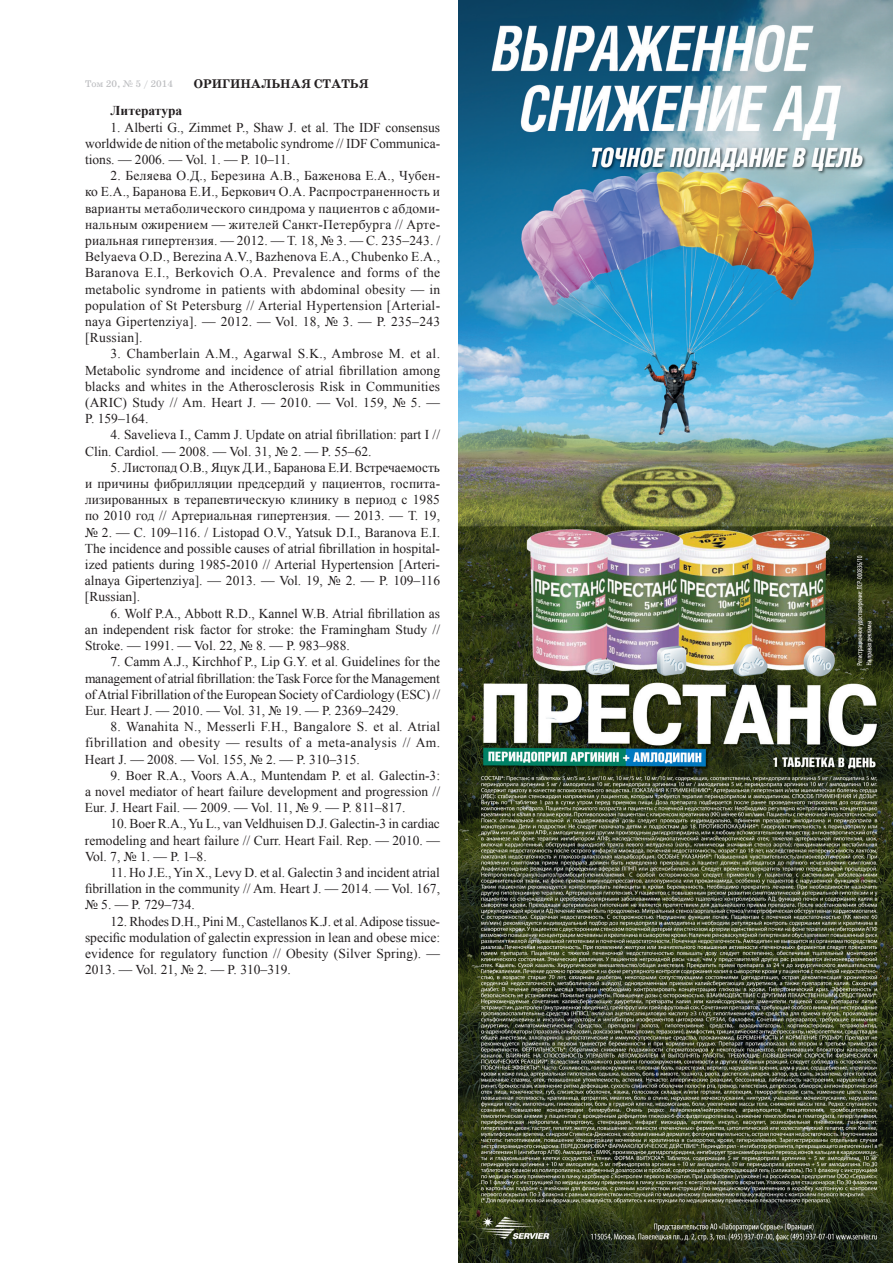
<style>
.page{position:relative;width:893px;height:1263px;background:#fff}
.page>*{position:absolute;margin:0;border:0;box-sizing:border-box;transform-origin:0 0}
.t1{font:13.5px/16.2px "Times New Roman";color:#231f20;text-align:justify}
.t2{font:700 13.5px "Times New Roman";color:#231f20}
.t3{font:700 12.75px "School Book C";color:#231f20}
.t4{font:9.75px "School Book C";color:#bcbdc0}
</style>
<div class="page">
<img style="left:458px;top:0;width:435px;height:1263px">
<p class="t4" style="left:85px;top:78px;width:90px">Том 20, № 5 / 2014</p>
<p class="t3" style="left:194px;top:76px;width:176px">ОРИГИНАЛЬНАЯ СТАТЬЯ</p>
<p class="t2" style="left:111px;top:102px;width:73px">Литература</p>
<p class="t1" style="left:85px;top:119px;width:357px;text-indent:26px">1. Alberti G., Zimmet P., Shaw J. et al. The IDF consensus worldwide de nition of the metabolic syndrome // IDF Communica&shy;tions. — 2006. — Vol. 1. — P. 10–11.</p>
<p class="t1" style="left:85px;top:167px;width:357px;text-indent:26px">2. Беляева О.Д., Березина А.В., Баженова Е.А., Чубен&shy;ко Е.А., Баранова Е.И., Беркович О.А. Распространенность и варианты метаболического синдрома у пациентов с абдоми&shy;нальным ожирением — жителей Санкт-Петербурга // Арте&shy;риальная гипертензия. — 2012. — Т. 18, № 3. — С. 235–243. / Belyaeva O.D., Berezina A.V., Bazhenova E.A., Chubenko E.A., Baranova E.I., Berkovich O.A. Prevalence and forms of the metabolic syndrome in patients with abdominal obesity — in population of St Petersburg // Arterial Hypertension [Arterial&shy;naya Gipertenziya]. — 2012. — Vol. 18, № 3. — P. 235–243 [Russian].</p>
<p class="t1" style="left:85px;top:346px;width:357px;text-indent:26px">3. Chamberlain A.M., Agarwal S.K., Ambrose M. et al.<br>Metabolic syndrome and incidence of atrial fibrillation among blacks and whites in the Atherosclerosis Risk in Communities (ARIC) Study // Am. Heart J. — 2010. — Vol. 159, № 5. — P. 159–164.</p>
<p class="t1" style="left:85px;top:427px;width:357px;text-indent:26px">4. Savelieva I., Camm J. Update on atrial fibrillation: part I //<br>Clin. Cardiol. — 2008. — Vol. 31, № 2. — P. 55–62.</p>
<p class="t1" style="left:85px;top:459px;width:357px;text-indent:26px">5. Листопад О.В., Яцук Д.И., Баранова Е.И. Встречаемость и причины фибрилляции предсердий у пациентов, госпита&shy;лизированных в терапевтическую клинику в период с 1985 по 2010 год // Артериальная гипертензия. — 2013. — Т. 19, № 2. — С. 109–116. / Listopad O.V., Yatsuk D.I., Baranova E.I.<br>The incidence and possible causes of atrial fibrillation in hospital&shy;ized patients during 1985-2010 // Arterial Hypertension [Arteri&shy;alnaya Gipertenziya]. — 2013. — Vol. 19, № 2. — P. 109–116 [Russian].</p>
<p class="t1" style="left:85px;top:605px;width:357px;text-indent:26px">6. Wolf P.A., Abbott R.D., Kannel W.B. Atrial fibrillation as an independent risk factor for stroke: the Framingham Study // Stroke. — 1991. — Vol. 22, № 8. — P. 983–988.</p>
<p class="t1" style="left:85px;top:653px;width:357px;text-indent:26px">7. Camm A.J., Kirchhof P., Lip G.Y. et al. Guidelines for the management of atrial fibrillation: the Task Force for the Management of Atrial Fibrillation of the European Society of Cardiology (ESC) // Eur. Heart J. — 2010. — Vol. 31, № 19. — P. 2369–2429.</p>
<p class="t1" style="left:85px;top:718px;width:357px;text-indent:26px">8. Wanahita N., Messerli F.H., Bangalore S. et al. Atrial fibrillation and obesity — results of a meta-analysis // Am.<br>Heart J. — 2008. — Vol. 155, № 2. — P. 310–315.</p>
<p class="t1" style="left:85px;top:767px;width:357px;text-indent:26px">9. Boer R.A., Voors A.A., Muntendam P. et al. Galectin-3: a novel mediator of heart failure development and progression // Eur. J. Heart Fail. — 2009. — Vol. 11, № 9. — P. 811–817.</p>
<p class="t1" style="left:85px;top:815px;width:357px;text-indent:26px">10. Boer R.A., Yu L., van Veldhuisen D.J. Galectin-3 in cardiac remodeling and heart failure // Curr. Heart Fail. Rep. — 2010. — Vol. 7, № 1. — P. 1–8.</p>
<p class="t1" style="left:85px;top:864px;width:357px;text-indent:26px">11. Ho J.E., Yin X., Levy D. et al. Galectin 3 and incident atrial fibrillation in the community // Am. Heart J. — 2014. — Vol. 167, № 5. — P. 729–734.</p>
<p class="t1" style="left:85px;top:913px;width:357px;text-indent:26px">12. Rhodes D.H., Pini M., Castellanos K.J. et al. Adipose tissue&shy;specific modulation of galectin expression in lean and obese mice: evidence for regulatory function // Obesity (Silver Spring). — 2013. — Vol. 21, № 2. — P. 310–319.</p>
</div>
